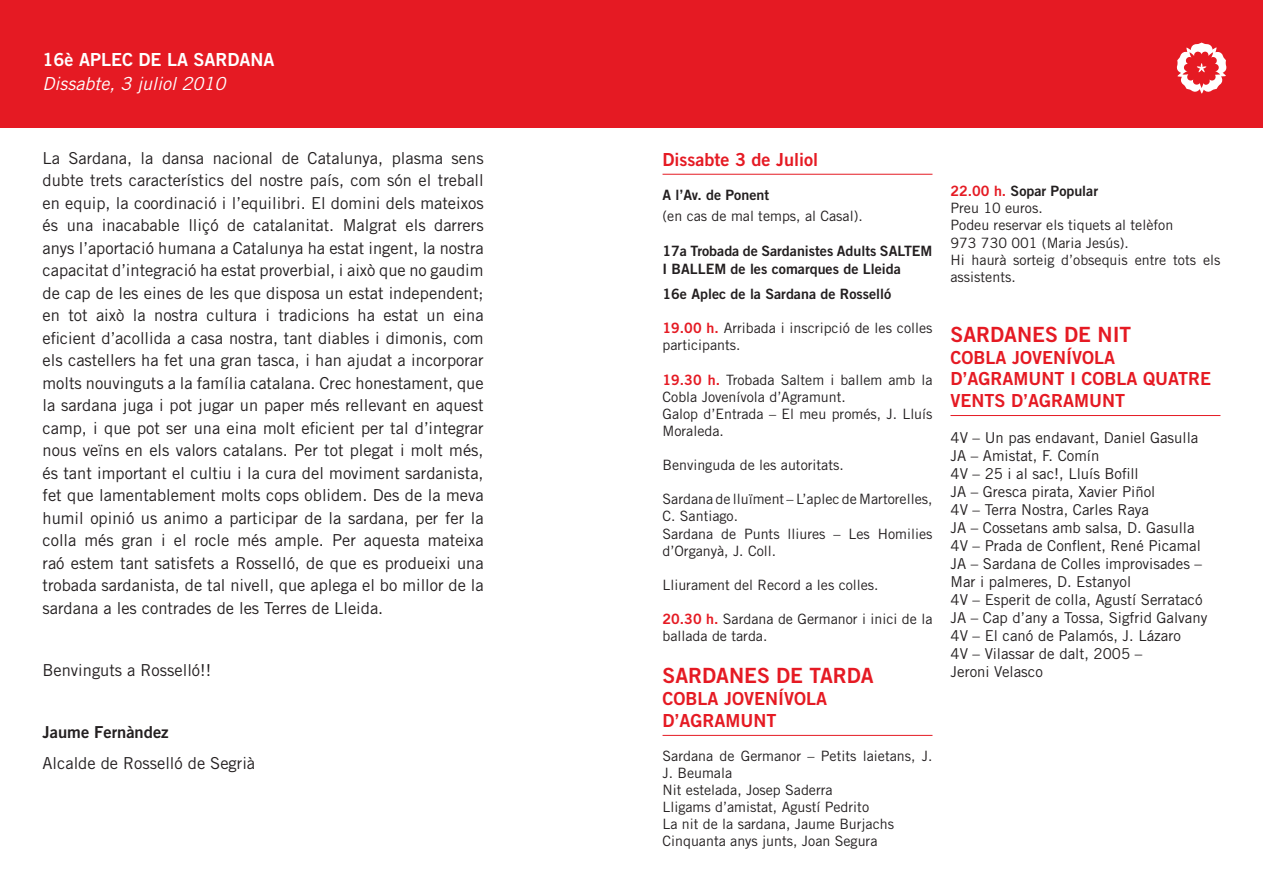
<style>
.page{position:relative;width:1263px;height:893px;background:#fff}
.page>*{position:absolute;margin:0;border:0;box-sizing:border-box;transform-origin:0 0}
.t1{font:21px "Trade Gothic Bold Two";color:#e51a23}
.t2{font:18px/21.6px "Trade Gothic Bold Two";color:#e51a23}
.t3{font:italic 18px "Trade Gothic";color:#fff}
.t4{font:18px "Trade Gothic Bold Two";color:#fff}
.t5{font:16.5px/22.5px "Trade Gothic";color:#231f20;text-align:justify}
.t6{font:16.5px "Trade Gothic Bold Two";color:#231f20}
.t7{font:15px/18px "Trade Gothic";color:#231f20}
.t8{font:14.25px/17.1px "Trade Gothic";color:#231f20}
.t9{font:14.25px/17.1px "Trade Gothic Bold Two";color:#231f20}
.s1{font-family:"Trade Gothic Bold Two";color:#e51a23}
.s2{color:#e51a23}
</style>
<div class="page">
<div style="left:0;top:0;width:1263px;height:128px;background:#e51a23"></div>
<svg style="left:1176px;top:43px;width:51px;height:51px"></svg>
<hr style="left:662px;top:174px;width:270px;height:1px;background:#e51a23">
<hr style="left:662px;top:735px;width:270px;height:1px;background:#e51a23">
<hr style="left:950px;top:415px;width:270px;height:1px;background:#e51a23">
<p class="t4" style="left:43px;top:48px;width:233px">16è APLEC DE LA SARDANA</p>
<p class="t3" style="left:43px;top:72px;width:184px">Dissabte, 3 juliol 2010</p>
<p class="t5" style="left:43px;top:146px;width:443px">La Sardana, la dansa nacional de Catalunya, plasma sens dubte trets característics del nostre país, com són el treball en equip, la coordinació i l’equilibri. El domini dels mateixos és una inacabable lliçó de catalanitat. Malgrat els darrers anys l’aportació humana a Catalunya ha estat ingent, la nostra capacitat d’integració ha estat proverbial, i això que no gaudim de cap de les eines de les que disposa un estat independent; en tot això la nostra cultura i tradicions ha estat un eina eficient d’acollida a casa nostra, tant diables i dimonis, com els castellers ha fet una gran tasca, i han ajudat a incorporar molts nouvinguts a la família catalana. Crec honestament, que la sardana juga i pot jugar un paper més rellevant en aquest camp, i que pot ser una eina molt eficient per tal d’integrar nous veïns en els valors catalans. Per tot plegat i molt més, és tant important el cultiu i la cura del moviment sardanista, fet que lamentablement molts cops oblidem. Des de la meva humil opinió us animo a participar de la sardana, per fer la colla més gran i el rocle més ample. Per aquesta mateixa raó estem tant satisfets a Rosselló, de que es produeixi una trobada sardanista, de tal nivell, que aplega el bo millor de la sardana a les contrades de les Terres de Lleida.</p>
<p class="t5" style="left:43px;top:659px;width:170px">Benvinguts a Rosselló!!</p>
<p class="t6" style="left:43px;top:722px;width:128px">Jaume Fernàndez</p>
<p class="t5" style="left:43px;top:752px;width:214px">Alcalde de Rosselló de Segrià</p>
<p class="t2" style="left:662px;top:148px;width:157px">Dissabte 3 de Juliol</p>
<p class="t9" style="left:662px;top:186px;width:108px">A l’Av. de Ponent</p>
<p class="t8" style="left:662px;top:208px;width:202px">(en cas de mal temps, al Casal).</p>
<p class="t9" style="left:662px;top:243px;width:271px">17a Trobada de Sardanistes Adults SALTEM<br>I BALLEM de les comarques de Lleida</p>
<p class="t9" style="left:662px;top:285px;width:230px">16e Aplec de la Sardana de Rosselló</p>
<p class="t8" style="left:662px;top:320px;width:271px"><span class="s1">19.00 h.</span> Arribada i inscripció de les colles participants.</p>
<p class="t8" style="left:662px;top:371px;width:271px"><span class="s1">19.30 h.</span> Trobada Saltem i ballem amb la<br>Cobla Jovenívola d’Agramunt.<br>Galop d’Entrada – El meu promés, J. Lluís<br>Moraleda.</p>
<p class="t8" style="left:662px;top:456px;width:183px">Benvinguda de les autoritats.</p>
<p class="t8" style="left:662px;top:491px;width:271px">Sardana de lluïment – L’aplec de Martorelles,<br>C. Santiago.<br>Sardana de Punts lliures – Les Homilies d’Organyà, J. Coll.</p>
<p class="t8" style="left:662px;top:576px;width:218px">Lliurament del Record a les colles.</p>
<p class="t8" style="left:662px;top:610px;width:271px"><span class="s1">20.30 h.</span> Sardana de Germanor i inici de la ballada de tarda.</p>
<p class="t1" style="left:662px;top:663px;width:213px">SARDANES DE TARDA</p>
<p class="t2" style="left:662px;top:687px;width:166px">COBLA JOVENÍVOLA<br>D’AGRAMUNT</p>
<p class="t8" style="left:662px;top:747px;width:271px">Sardana de Germanor – Petits laietans, J.<br>J. Beumala<br>Nit estelada, Josep Saderra<br>Lligams d’amistat, Agustí Pedrito<br>La nit de la sardana, Jaume Burjachs<br>Cinquanta anys junts, Joan Segura</p>
<p class="t9" style="left:950px;top:182px;width:149px"><span class="s2">22.00 h.</span> Sopar Popular</p>
<p class="t8" style="left:950px;top:200px;width:271px">Preu 10 euros.<br>Podeu reservar els tiquets al telèfon<br>973 730 001 (Maria Jesús).<br>Hi haurà sorteig d’obsequis entre tots els assistents.</p>
<p class="t1" style="left:950px;top:321px;width:182px">SARDANES DE NIT</p>
<p class="t2" style="left:950px;top:346px;width:262px">COBLA JOVENÍVOLA<br>D’AGRAMUNT I COBLA QUATRE<br>VENTS D’AGRAMUNT</p>
<p class="t7" style="left:950px;top:428px;width:258px">4V – Un pas endavant, Daniel Gasulla<br>JA – Amistat, F. Comín<br>4V – 25 i al sac!, Lluís Bofill<br>JA – Gresca pirata, Xavier Piñol<br>4V – Terra Nostra, Carles Raya<br>JA – Cossetans amb salsa, D. Gasulla<br>4V – Prada de Conflent, René Picamal<br>JA – Sardana de Colles improvisades –<br>Mar i palmeres, D. Estanyol<br>4V – Esperit de colla, Agustí Serratacó<br>JA – Cap d’any a Tossa, Sigfrid Galvany<br>4V – El canó de Palamós, J. Lázaro<br>4V – Vilassar de dalt, 2005 –<br>Jeroni Velasco</p>
</div>
